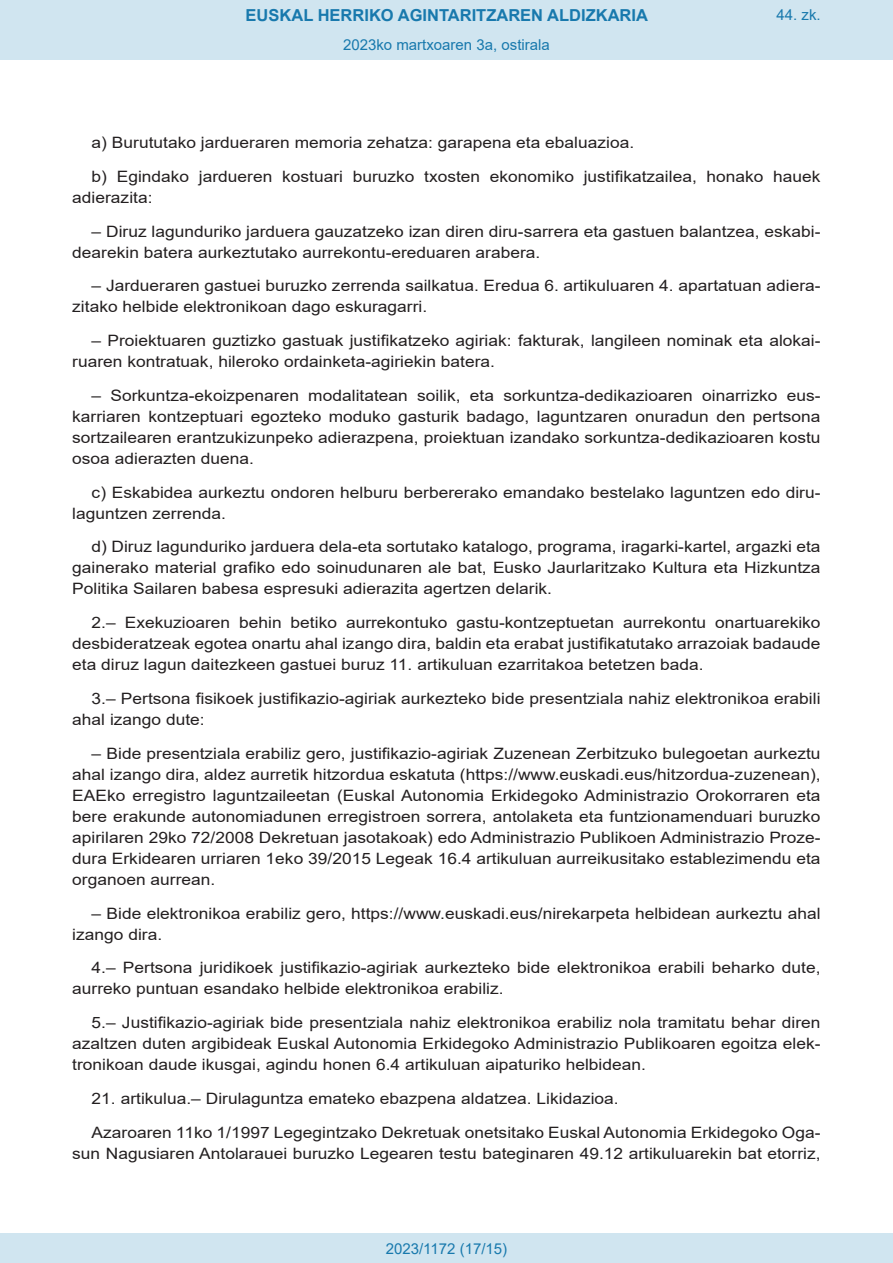
<style>
.page{position:relative;width:893px;height:1263px;background:#fff}
.page>*{position:absolute;margin:0;border:0;box-sizing:border-box;transform-origin:0 0}
.t1{font:700 16.5px "Arial";color:#1879ad}
.BOPVDetalle{font:15.6px/21px "Arial";color:#231f20;scale:1.11 1}
.Paginacion_Centro{font:15px "Arial";color:#1879ad}
</style>
<div class="page">
<div style="left:0;top:0;width:893px;height:60px;background:#d0e5f0"></div>
<div style="left:0;top:1233px;width:893px;height:30px;background:#d0e5f0"></div>
<p class="t1" style="left:246px;top:3px;width:404px">EUSKAL HERRIKO AGINTARITZAREN ALDIZKARIA</p>
<p class="Paginacion_Centro" style="left:343px;top:35px;width:208px">2023ko martxoaren 3a, ostirala</p>
<p class="Paginacion_Centro" style="left:776px;top:5px;width:46px">44. zk.</p>
<p class="BOPVDetalle" style="left:92px;top:132px;width:490px">a) Burututako jardueraren memoria zehatza: garapena eta ebaluazioa.</p>
<p class="BOPVDetalle" style="left:72px;top:166px;width:676px;text-indent:19px">b) Egindako jardueren kostuari buruzko txosten ekonomiko justifikatzailea, honako hauek adierazita:</p>
<p class="BOPVDetalle" style="left:72px;top:221px;width:676px;text-indent:19px">– Diruz lagunduriko jarduera gauzatzeko izan diren diru-sarrera eta gastuen balantzea, eskabi&shy;dearekin batera aurkeztutako aurrekontu-ereduaren arabera.</p>
<p class="BOPVDetalle" style="left:72px;top:275px;width:676px;text-indent:19px">– Jardueraren gastuei buruzko zerrenda sailkatua. Eredua 6. artikuluaren 4. apartatuan adiera&shy;zitako helbide elektronikoan dago eskuragarri.</p>
<p class="BOPVDetalle" style="left:72px;top:330px;width:676px;text-indent:19px">– Proiektuaren guztizko gastuak justifikatzeko agiriak: fakturak, langileen nominak eta alokai&shy;ruaren kontratuak, hileroko ordainketa-agiriekin batera.</p>
<p class="BOPVDetalle" style="left:72px;top:385px;width:676px;text-align:justify;text-indent:19px">– Sorkuntza-ekoizpenaren modalitatean soilik, eta sorkuntza-dedikazioaren oinarrizko eus&shy;karriaren kontzeptuari egozteko moduko gasturik badago, laguntzaren onuradun den pertsona sortzailearen erantzukizunpeko adierazpena, proiektuan izandako sorkuntza-dedikazioaren kostu osoa adierazten duena.</p>
<p class="BOPVDetalle" style="left:72px;top:482px;width:676px;text-indent:19px">c) Eskabidea aurkeztu ondoren helburu berbererako emandako bestelako laguntzen edo diru&shy;laguntzen zerrenda.</p>
<p class="BOPVDetalle" style="left:72px;top:536px;width:676px;text-align:justify;text-indent:19px">d) Diruz lagunduriko jarduera dela-eta sortutako katalogo, programa, iragarki-kartel, argazki eta gainerako material grafiko edo soinudunaren ale bat, Eusko Jaurlaritzako Kultura eta Hizkuntza Politika Sailaren babesa espresuki adierazita agertzen delarik.</p>
<p class="BOPVDetalle" style="left:72px;top:612px;width:676px;text-align:justify;text-indent:19px">2.– Exekuzioaren behin betiko aurrekontuko gastu-kontzeptuetan aurrekontu onartuarekiko desbideratzeak egotea onartu ahal izango dira, baldin eta erabat justifikatutako arrazoiak badaude eta diruz lagun daitezkeen gastuei buruz 11. artikuluan ezarritakoa betetzen bada.</p>
<p class="BOPVDetalle" style="left:72px;top:688px;width:676px;text-indent:19px">3.– Pertsona fisikoek justifikazio-agiriak aurkezteko bide presentziala nahiz elektronikoa erabili ahal izango dute:</p>
<p class="BOPVDetalle" style="left:72px;top:743px;width:676px;text-align:justify;text-indent:19px">– Bide presentziala erabiliz gero, justifikazio-agiriak Zuzenean Zerbitzuko bulegoetan aurkeztu ahal izango dira, aldez aurretik hitzordua eskatuta (https://www.euskadi.eus/hitzordua-zuzenean), EAEko erregistro laguntzaileetan (Euskal Autonomia Erkidegoko Administrazio Orokorraren eta bere erakunde autonomiadunen erregistroen sorrera, antolaketa eta funtzionamenduari buruzko apirilaren 29ko 72/2008 Dekretuan jasotakoak) edo Administrazio Publikoen Administrazio Proze&shy;dura Erkidearen urriaren 1eko 39/2015 Legeak 16.4 artikuluan aurreikusitako establezimendu eta organoen aurrean.</p>
<p class="BOPVDetalle" style="left:72px;top:902px;width:676px;text-indent:19px">– Bide elektronikoa erabiliz gero, https://www.euskadi.eus/nirekarpeta helbidean aurkeztu ahal izango dira.</p>
<p class="BOPVDetalle" style="left:72px;top:957px;width:676px;text-indent:19px">4.– Pertsona juridikoek justifikazio-agiriak aurkezteko bide elektronikoa erabili beharko dute, aurreko puntuan esandako helbide elektronikoa erabiliz.</p>
<p class="BOPVDetalle" style="left:72px;top:1012px;width:676px;text-align:justify;text-indent:19px">5.– Justifikazio-agiriak bide presentziala nahiz elektronikoa erabiliz nola tramitatu behar diren azaltzen duten argibideak Euskal Autonomia Erkidegoko Administrazio Publikoaren egoitza elek&shy;tronikoan daude ikusgai, agindu honen 6.4 artikuluan aipaturiko helbidean.</p>
<p class="BOPVDetalle" style="left:92px;top:1088px;width:476px">21. artikulua.– Dirulaguntza emateko ebazpena aldatzea. Likidazioa.</p>
<p class="BOPVDetalle" style="left:72px;top:1121px;width:676px;text-align:right">Azaroaren 11ko 1/1997 Legegintzako Dekretuak onetsitako Euskal Autonomia Erkidegoko Oga&shy;sun Nagusiaren Antolarauei buruzko Legearen testu bateginaren 49.12 artikuluarekin bat etorriz,</p>
<p class="Paginacion_Centro" style="left:386px;top:1238px;width:123px">2023/1172 (17/15)</p>
</div>
